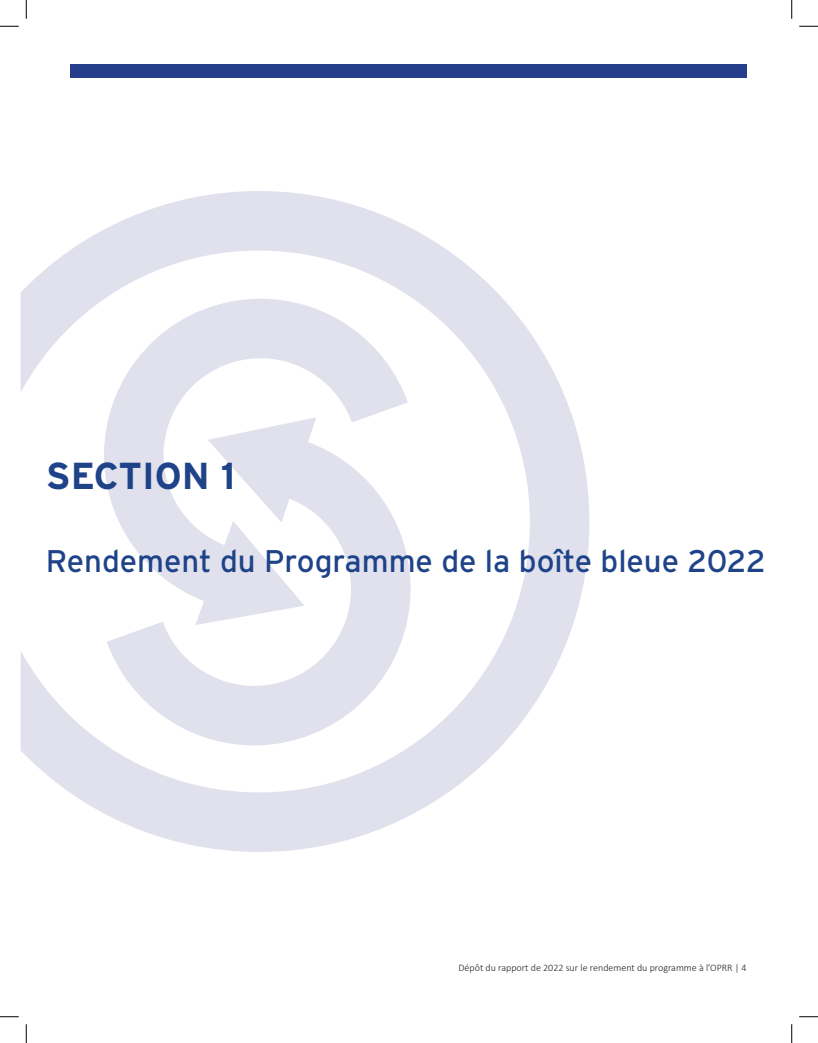
<style>
.page{position:relative;width:818px;height:1043px;background:#fff}
.page>*{position:absolute;margin:0;border:0;box-sizing:border-box;transform-origin:0 0}
.t1{font:700 37.5px "Interstate";color:#1f4389}
.t2{font:31.25px "Interstate";color:#1f4389}
.t3{font:300 10px "Calibri";color:#231f20}
</style>
<div class="page">
<svg style="left:21px;top:191px;width:568px;height:661px"></svg>
<svg style="left:104px;top:299px;width:304px;height:326px;fill:#e0e1ed"></svg>
<svg style="left:107px;top:417px;width:303px;height:328px;fill:#e0e1ed"></svg>
<div style="left:70px;top:64px;width:676px;height:14px;background:#253e8b"></div>
<svg style="left:0;top:25px;width:19px;height:2px"></svg>
<svg style="left:799px;top:25px;width:19px;height:2px"></svg>
<svg style="left:0;top:1016px;width:19px;height:1px"></svg>
<svg style="left:799px;top:1016px;width:19px;height:1px"></svg>
<svg style="left:25px;top:0;width:2px;height:19px"></svg>
<svg style="left:25px;top:1024px;width:2px;height:18px"></svg>
<svg style="left:791px;top:0;width:1px;height:19px"></svg>
<svg style="left:791px;top:1024px;width:1px;height:18px"></svg>
<h1 class="t1" style="left:46px;top:455px;width:191px">SECTION 1</h1>
<h2 class="t2" style="left:46px;top:543px;width:721px">Rendement du Programme de la boîte bleue 2022</h2>
<p class="t3" style="left:458px;top:962px;width:289px">Dépôt du rapport de 2022 sur le rendement du programme à l’OPRR | 4</p>
</div>
